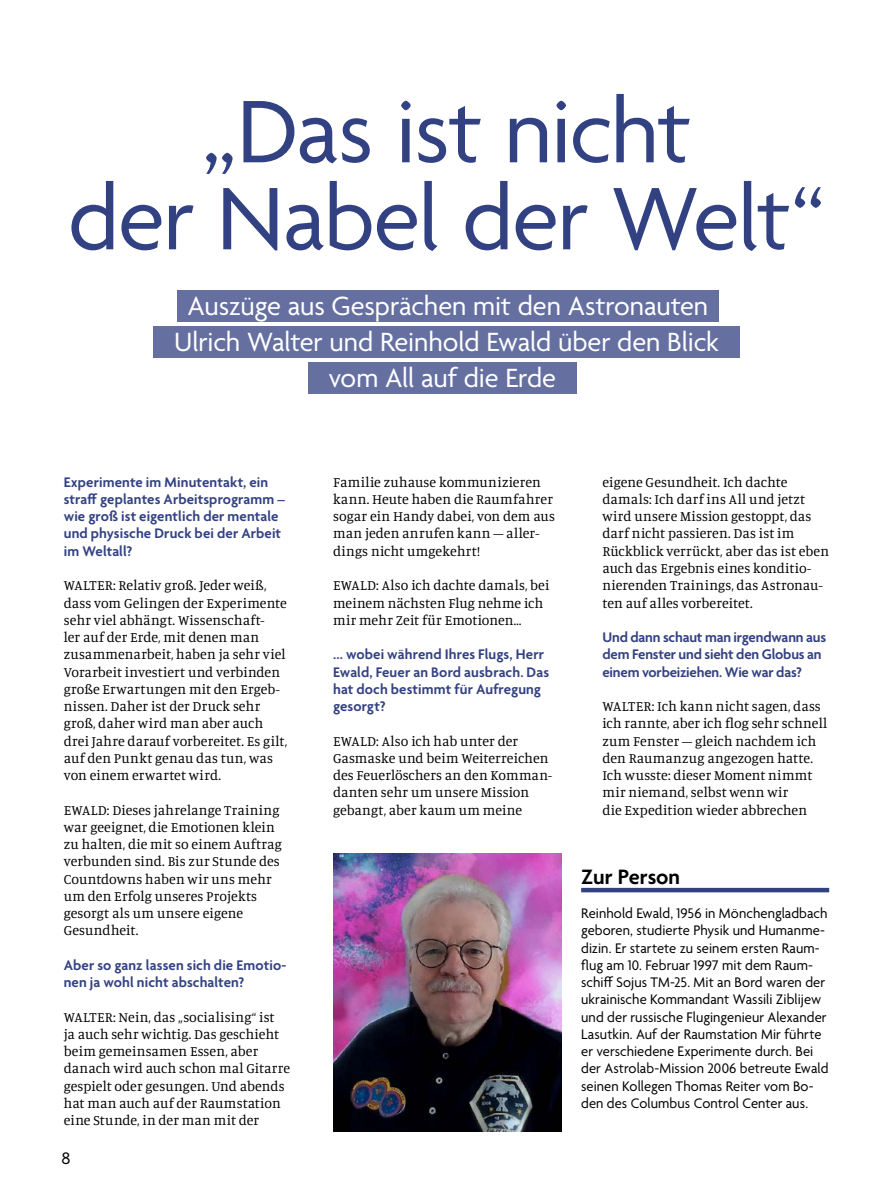
<style>
.page{position:relative;width:893px;height:1191px;background:#fff}
.page>*{position:absolute;margin:0;border:0;box-sizing:border-box;transform-origin:0 0}
.t1{font:96px/87px "Agenda";letter-spacing:-.015em;color:#324182;text-align:center}
.t2{font:28.5px "Agenda";letter-spacing:-.005em;color:#fff}
.t3{font:600 22.5px "Agenda";color:#000}
.t4{font:18px "Agenda";color:#000}
.t5{font:15px/17.2px "Agenda";letter-spacing:.005em;color:#000}
.t6{font:600 15px/17.2px "Agenda";letter-spacing:.005em;color:#324182}
.t7{font:14.4px/17.2px "Manuale";letter-spacing:.01em;color:#000}
</style>
<div class="page">
<div style="left:153px;top:326px;width:587px;height:32px;background:#6570a1"></div>
<div style="left:177px;top:290px;width:542px;height:32px;background:#6570a1"></div>
<hr style="left:581px;top:888px;width:248px;height:4px;background:#324182">
<img style="left:333px;top:853px;width:228px;height:278px">
<div style="left:308px;top:363px;width:268px;height:31px;background:#6570a1"></div>
<h1 class="t1" style="left:68px;top:94px;width:758px">„Das ist nicht<br>der Nabel der Welt“</h1>
<h2 class="t2" style="left:188px;top:290px;width:522px">Auszüge aus Gesprächen mit den Astronauten</h2>
<h2 class="t2" style="left:174px;top:326px;width:546px">Ulrich Walter und Reinhold Ewald über den Blick</h2>
<p class="t6" style="left:64px;top:474px;width:223px">Experimente im Minutentakt, ein straff geplantes Arbeitsprogramm – wie groß ist eigentlich der mentale und physische Druck bei der Arbeit im Weltall?</p>
<p class="t7" style="left:64px;top:576px;width:225px">WALTER: Relativ groß. Jeder weiß, dass vom Gelingen der Experimente sehr viel abhängt. Wissenschaft-<br>ler auf der Erde, mit denen man zusammenarbeit, haben ja sehr viel<br>Vorarbeit investiert und verbinden große Erwartungen mit den Ergeb&shy;nissen. Daher ist der Druck sehr groß, daher wird man aber auch drei Jahre darauf vorbereitet. Es gilt, auf den Punkt genau das tun, was von einem erwartet wird.</p>
<p class="t7" style="left:64px;top:800px;width:220px">EWALD: Dieses jahrelange Training war geeignet, die Emotionen klein zu halten, die mit so einem Auftrag verbunden sind. Bis zur Stunde des<br>Countdowns haben wir uns mehr um den Erfolg unseres Projekts gesorgt als um unsere eigene<br>Gesundheit.</p>
<p class="t6" style="left:64px;top:957px;width:224px">Aber so ganz lassen sich die Emotio&shy;nen ja wohl nicht abschalten?</p>
<p class="t7" style="left:64px;top:1007px;width:228px">WALTER: Nein, das „socialising“ ist<br>ja auch sehr wichtig. Das geschieht beim gemeinsamen Essen, aber danach wird auch schon mal Gitarre gespielt oder gesungen. Und abends hat man auch auf der Raumstation eine Stunde, in der man mit der</p>
<p class="t4" style="left:62px;top:1148px;width:11px">8</p>
<h2 class="t2" style="left:328px;top:363px;width:229px">vom All auf die Erde</h2>
<p class="t7" style="left:333px;top:473px;width:223px">Familie zuhause kommunizieren kann. Heute haben die Raumfahrer sogar ein Handy dabei, von dem aus man jeden anrufen kann – aller&shy;dings nicht umgekehrt!</p>
<p class="t7" style="left:333px;top:576px;width:218px">EWALD: Also ich dachte damals, bei meinem nächsten Flug nehme ich mir mehr Zeit für Emotionen…</p>
<p class="t6" style="left:333px;top:647px;width:218px">... wobei während Ihres Flugs, Herr<br>Ewald, Feuer an Bord ausbrach. Das hat doch bestimmt für Aufregung gesorgt?</p>
<p class="t7" style="left:333px;top:731px;width:221px">EWALD: Also ich hab unter der<br>Gasmaske und beim Weiterreichen des Feuerlöschers an den Komman&shy;danten sehr um unsere Mission gebangt, aber kaum um meine</p>
<p class="t7" style="left:602px;top:473px;width:228px">eigene Gesundheit. Ich dachte damals: Ich darf ins All und jetzt wird unsere Mission gestoppt, das darf nicht passieren. Das ist im Rückblick verrückt, aber das ist eben auch das Ergebnis eines konditio&shy;nierenden Trainings, das Astronau&shy;ten auf alles vorbereitet.</p>
<p class="t6" style="left:602px;top:629px;width:225px">Und dann schaut man irgendwann aus dem Fenster und sieht den Globus an einem vorbeiziehen. Wie war das?</p>
<p class="t7" style="left:602px;top:697px;width:227px">WALTER: Ich kann nicht sagen, dass ich rannte, aber ich flog sehr schnell zum Fenster – gleich nachdem ich den Raumanzug angezogen hatte.<br>Ich wusste: dieser Moment nimmt mir niemand, selbst wenn wir<br>die Expedition wieder abbrechen</p>
<h3 class="t3" style="left:581px;top:864px;width:100px">Zur Person</h3>
<p class="t5" style="left:581px;top:905px;width:249px">Reinhold Ewald, 1956 in Mönchengladbach geboren, studierte Physik und Humanme&shy;dizin. Er startete zu seinem ersten Raum&shy;flug am 10. Februar 1997 mit dem Raum&shy;schiff Sojus TM-25. Mit an Bord waren der ukrainische Kommandant Wassili Ziblijew und der russische Flugingenieur Alexander Lasutkin. Auf der Raumstation Mir führte er verschiedene Experimente durch. Bei der Astrolab-Mission 2006 betreute Ewald seinen Kollegen Thomas Reiter vom Bo&shy;den des Columbus Control Center aus.</p>
</div>
